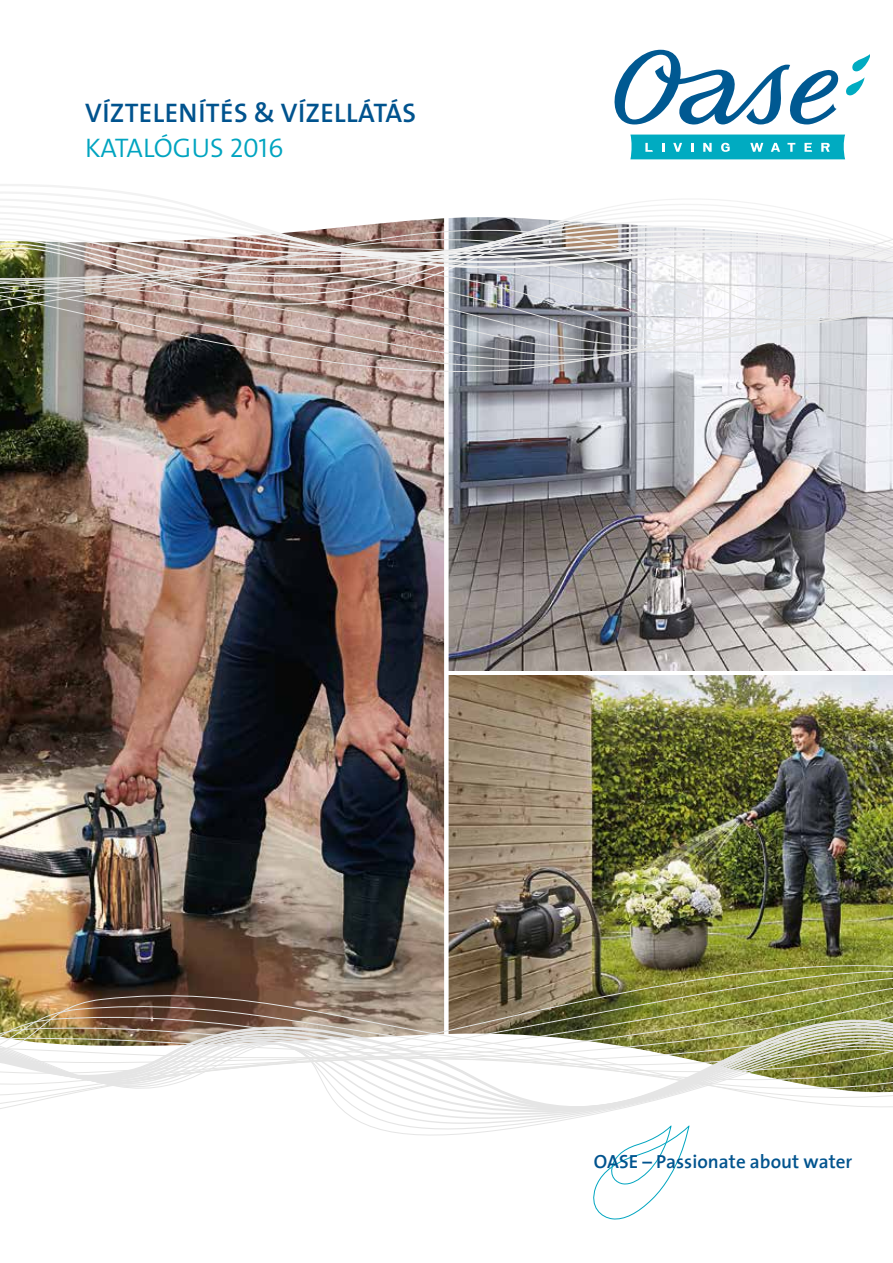
<style>
.page{position:relative;width:893px;height:1263px;background:#fff}
.page>*{position:absolute;margin:0;border:0;box-sizing:border-box;transform-origin:0 0}
.t1{font:600 27px "The Sans B Plus W6";letter-spacing:.015em;color:#00538e}
.t2{font:27px "The Sans LP4 Se Lig";color:#00a4c0}
.t3{font:19.2px "The Sans Semi Bold Caps";color:#00538e}
</style>
<div class="page">
<img style="left:449px;top:489px;width:444px;height:181px">
<img style="left:0;top:489px;width:444px;height:442px">
<img style="left:449px;top:675px;width:444px;height:256px">
<img style="left:0;top:931px;width:893px;height:205px">
<img style="left:0;top:477px;width:893px;height:12px">
<img style="left:0;top:467px;width:893px;height:10px">
<img style="left:0;top:457px;width:893px;height:10px">
<img style="left:0;top:448px;width:893px;height:9px">
<img style="left:0;top:438px;width:893px;height:10px">
<img style="left:0;top:429px;width:893px;height:9px">
<img style="left:0;top:419px;width:893px;height:10px">
<img style="left:0;top:410px;width:893px;height:9px">
<img style="left:0;top:400px;width:893px;height:10px">
<img style="left:0;top:392px;width:893px;height:8px">
<img style="left:0;top:373px;width:893px;height:19px">
<img style="left:0;top:159px;width:893px;height:214px">
<svg style="left:614px;top:50px;width:225px;height:75px"></svg>
<svg style="left:846px;top:77px;width:19px;height:18px"></svg>
<svg style="left:852px;top:55px;width:17px;height:16px"></svg>
<div style="left:630px;top:134px;width:215px;height:25px;background:#00abc1"></div>
<svg style="left:645px;top:143px;width:8px;height:9px"></svg>
<svg style="left:662px;top:143px;width:2px;height:9px"></svg>
<svg style="left:673px;top:143px;width:9px;height:9px"></svg>
<svg style="left:691px;top:143px;width:2px;height:9px"></svg>
<svg style="left:703px;top:143px;width:9px;height:9px"></svg>
<svg style="left:721px;top:143px;width:9px;height:9px"></svg>
<svg style="left:750px;top:143px;width:13px;height:9px"></svg>
<svg style="left:771px;top:143px;width:9px;height:9px"></svg>
<svg style="left:787px;top:143px;width:8px;height:9px"></svg>
<svg style="left:804px;top:143px;width:8px;height:9px"></svg>
<svg style="left:821px;top:143px;width:9px;height:9px"></svg>
<svg style="left:589px;top:1126px;width:100px;height:94px"></svg>
<h1 class="t1" style="left:85px;top:95px;width:332px">VÍZTELENÍTÉS &amp; VÍZELLÁTÁS</h1>
<h1 class="t2" style="left:85px;top:131px;width:200px">KATALÓGUS 2016</h1>
<p class="t3" style="left:594px;top:1145px;width:260px">OASE – Passionate about water</p>
</div>
